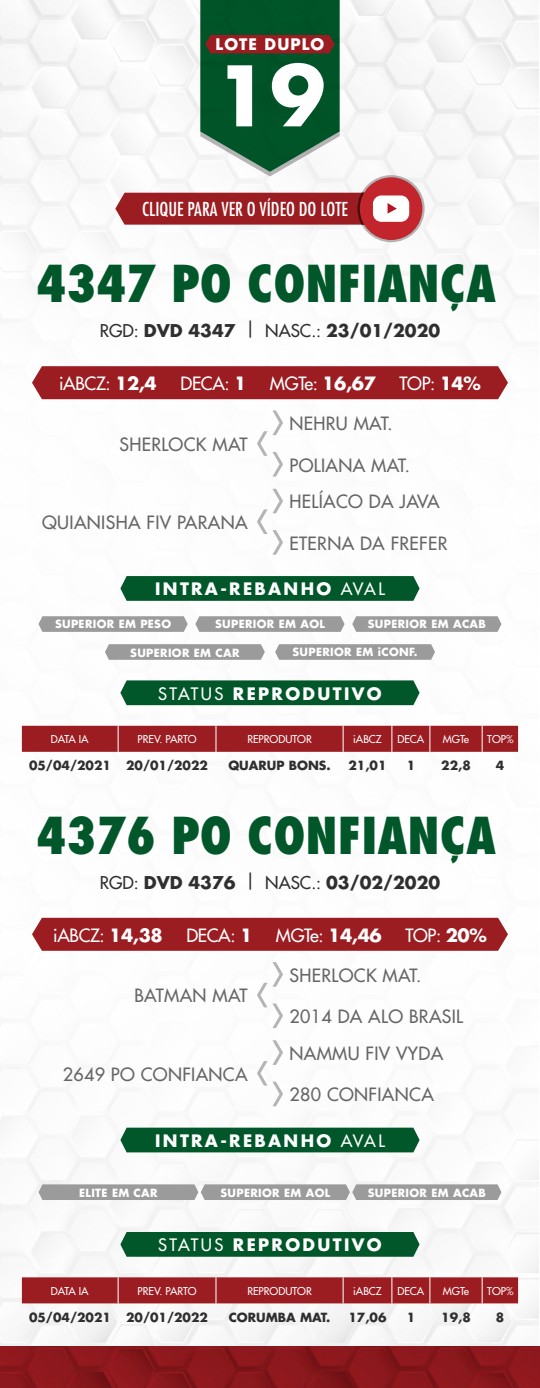
<style>
.page{position:relative;width:540px;height:1388px;background:#fff}
.page>*{position:absolute;margin:0;border:0;box-sizing:border-box;transform-origin:0 0}
.t1{font:700 80.95px "Futura Std";color:#fff}
.t2{font:800 condensed 49.45px "Futura Std";color:#015729}
.t3{font:condensed 18.7px "Futura Std";color:#fff}
.t4{font:500 17.85px "Futura Std";letter-spacing:.02em;color:#666}
.t5{font:500 17.85px "Futura Std";letter-spacing:-.02em;color:#fff}
.t6{font:700 17.15px "Futura Std";color:#2f2f2f}
.t7{font:700 16.75px "Futura Std";letter-spacing:.14em;color:#fff}
.t8{font:700 15.5px "Futura Std";letter-spacing:.07em;color:#fff}
.t9{font:700 12.3px "Futura Std";color:#2f2f2f}
.t10{font:700 11px "Futura Std";letter-spacing:.03em;color:#fff}
.t11{font:500 10.6px "Futura Std";color:#fff}
.s1{font-weight:500}
.s2{font-weight:700}
</style>
<div class="page">
<img style="left:0;top:0;width:539px;height:1346px">
<div style="left:120px;top:680px;width:300px;height:25px;background:#015729"></div>
<svg style="left:120px;top:576px;width:300px;height:25px;background:#095c2f"></svg>
<div style="left:32px;top:366px;width:476px;height:33px;background:#9b1c21"></div>
<svg style="left:200px;top:0;width:140px;height:176px;background:#2f6442"></svg>
<svg style="left:358px;top:175px;width:67px;height:67px"></svg>
<div style="left:360px;top:177px;width:62px;height:63px;background:#c2252c;border-radius:50%"></div>
<svg style="left:115px;top:193px;width:306px;height:32px;background:#a9363b"></svg>
<svg style="left:257px;top:410px;width:26px;height:66px"></svg>
<svg style="left:257px;top:488px;width:26px;height:66px"></svg>
<svg style="left:39px;top:616px;width:149px;height:16px;background:#9f9f9f"></svg>
<svg style="left:195px;top:616px;width:150px;height:16px;background:#a0a0a0"></svg>
<svg style="left:352px;top:616px;width:149px;height:16px;background:#9f9f9f"></svg>
<svg style="left:275px;top:644px;width:160px;height:15px;background:#9e9e9e"></svg>
<svg style="left:105px;top:644px;width:160px;height:15px;background:#9e9e9e"></svg>
<div style="left:120px;top:1231px;width:300px;height:25px;background:#015729"></div>
<div style="left:120px;top:1127px;width:300px;height:25px;background:#015729"></div>
<div style="left:32px;top:917px;width:476px;height:33px;background:#9b1c21"></div>
<svg style="left:257px;top:962px;width:26px;height:66px"></svg>
<svg style="left:257px;top:1040px;width:26px;height:66px"></svg>
<svg style="left:39px;top:1184px;width:462px;height:15px;background:#a0a0a0"></svg>
<div style="left:22px;top:725px;width:496px;height:26px;background:#9b1c21"></div>
<div style="left:22px;top:1277px;width:496px;height:26px;background:#9b1c21"></div>
<img style="left:0;top:1346px;width:540px;height:41px">
<p class="t8" style="left:216px;top:34px;width:110px">LOTE DUPLO</p>
<h1 class="t1" style="left:214px;top:42px;width:113px">19</h1>
<p class="t3" style="left:142px;top:198px;width:207px">CLIQUE PARA VER O VÍDEO DO LOTE</p>
<h2 class="t2" style="left:37px;top:253px;width:461px">4347 PO CONFIANÇA</h2>
<p class="t6" style="left:100px;top:319px;width:342px"><span class="s1">RGD:</span> DVD 4347 <sup>|</sup> <span class="s1">NASC.:</span> 23/01/2020</p>
<p class="t5" style="left:59px;top:372px;width:99px">iABCZ: <span class="s2">12,4</span></p>
<p class="t5" style="left:181px;top:372px;width:67px">DECA: <span class="s2">1</span></p>
<p class="t5" style="left:270px;top:372px;width:107px">MGTe: <span class="s2">16,67</span></p>
<p class="t5" style="left:400px;top:372px;width:83px">TOP: <span class="s2">14%</span></p>
<p class="t4" style="left:119px;top:433px;width:130px">SHERLOCK MAT</p>
<p class="t4" style="left:42px;top:511px;width:207px">QUIANISHA FIV PARANA</p>
<p class="t4" style="left:290px;top:412px;width:105px">NEHRU MAT.</p>
<p class="t4" style="left:290px;top:454px;width:122px">POLIANA MAT.</p>
<p class="t4" style="left:290px;top:490px;width:152px">HELÍACO DA JAVA</p>
<p class="t4" style="left:290px;top:532px;width:159px">ETERNA DA FREFER</p>
<p class="t7" style="left:155px;top:578px;width:231px">INTRA-REBANHO <span class="s1">AVAL</span></p>
<p class="t10" style="left:55px;top:617px;width:118px">SUPERIOR EM PESO</p>
<p class="t10" style="left:215px;top:617px;width:111px">SUPERIOR EM AOL</p>
<p class="t10" style="left:368px;top:617px;width:120px">SUPERIOR EM ACAB</p>
<p class="t10" style="left:130px;top:645px;width:111px">SUPERIOR EM CAR</p>
<p class="t10" style="left:292px;top:645px;width:127px">SUPERIOR EM iCONF.</p>
<p class="t7" style="left:158px;top:682px;width:225px"><span class="s1">STATUS</span> REPRODUTIVO</p>
<p class="t11" style="left:51px;top:732px;width:39px">DATA IA</p>
<p class="t11" style="left:138px;top:732px;width:61px">PREV. PARTO</p>
<p class="t11" style="left:247px;top:732px;width:66px">REPRODUTOR</p>
<p class="t11" style="left:353px;top:732px;width:30px">iABCZ</p>
<p class="t11" style="left:397px;top:732px;width:28px">DECA</p>
<p class="t11" style="left:443px;top:732px;width:28px">MGTe</p>
<p class="t11" style="left:487px;top:732px;width:28px">TOP%</p>
<p class="t9" style="left:29px;top:757px;width:180px">05/04/2021 20/01/2022</p>
<p class="t9" style="left:228px;top:757px;width:104px">QUARUP BONS.</p>
<p class="t9" style="left:349px;top:757px;width:40px">21,01</p>
<p class="t9" style="left:407px;top:757px;width:10px">1</p>
<p class="t9" style="left:441px;top:757px;width:31px">22,8</p>
<p class="t9" style="left:496px;top:757px;width:10px">4</p>
<h2 class="t2" style="left:37px;top:804px;width:461px">4376 PO CONFIANÇA</h2>
<p class="t6" style="left:100px;top:870px;width:342px"><span class="s1">RGD:</span> DVD 4376 <sup>|</sup> <span class="s1">NASC.:</span> 03/02/2020</p>
<p class="t5" style="left:53px;top:923px;width:111px">iABCZ: <span class="s2">14,38</span></p>
<p class="t5" style="left:186px;top:923px;width:67px">DECA: <span class="s2">1</span></p>
<p class="t5" style="left:276px;top:923px;width:107px">MGTe: <span class="s2">14,46</span></p>
<p class="t5" style="left:405px;top:923px;width:83px">TOP: <span class="s2">20%</span></p>
<p class="t4" style="left:134px;top:984px;width:115px">BATMAN MAT</p>
<p class="t4" style="left:63px;top:1062px;width:186px">2649 PO CONFIANCA</p>
<p class="t4" style="left:290px;top:964px;width:133px">SHERLOCK MAT.</p>
<p class="t4" style="left:290px;top:1005px;width:175px">2014 DA ALO BRASIL</p>
<p class="t4" style="left:290px;top:1042px;width:155px">NAMMU FIV VYDA</p>
<p class="t4" style="left:290px;top:1083px;width:146px">280 CONFIANCA</p>
<p class="t7" style="left:155px;top:1129px;width:231px">INTRA-REBANHO <span class="s1">AVAL</span></p>
<p class="t10" style="left:79px;top:1185px;width:80px">ELITE EM CAR</p>
<p class="t10" style="left:220px;top:1184px;width:111px">SUPERIOR EM AOL</p>
<p class="t10" style="left:368px;top:1184px;width:120px">SUPERIOR EM ACAB</p>
<p class="t7" style="left:158px;top:1233px;width:225px"><span class="s1">STATUS</span> REPRODUTIVO</p>
<p class="t11" style="left:51px;top:1284px;width:39px">DATA IA</p>
<p class="t11" style="left:138px;top:1284px;width:61px">PREV. PARTO</p>
<p class="t11" style="left:247px;top:1284px;width:66px">REPRODUTOR</p>
<p class="t11" style="left:353px;top:1284px;width:30px">iABCZ</p>
<p class="t11" style="left:397px;top:1284px;width:28px">DECA</p>
<p class="t11" style="left:443px;top:1284px;width:28px">MGTe</p>
<p class="t11" style="left:487px;top:1284px;width:28px">TOP%</p>
<p class="t9" style="left:29px;top:1308px;width:180px">05/04/2021 20/01/2022</p>
<p class="t9" style="left:229px;top:1308px;width:103px">CORUMBA MAT.</p>
<p class="t9" style="left:349px;top:1308px;width:40px">17,06</p>
<p class="t9" style="left:407px;top:1308px;width:10px">1</p>
<p class="t9" style="left:441px;top:1308px;width:31px">19,8</p>
<p class="t9" style="left:496px;top:1308px;width:10px">8</p>
</div>
